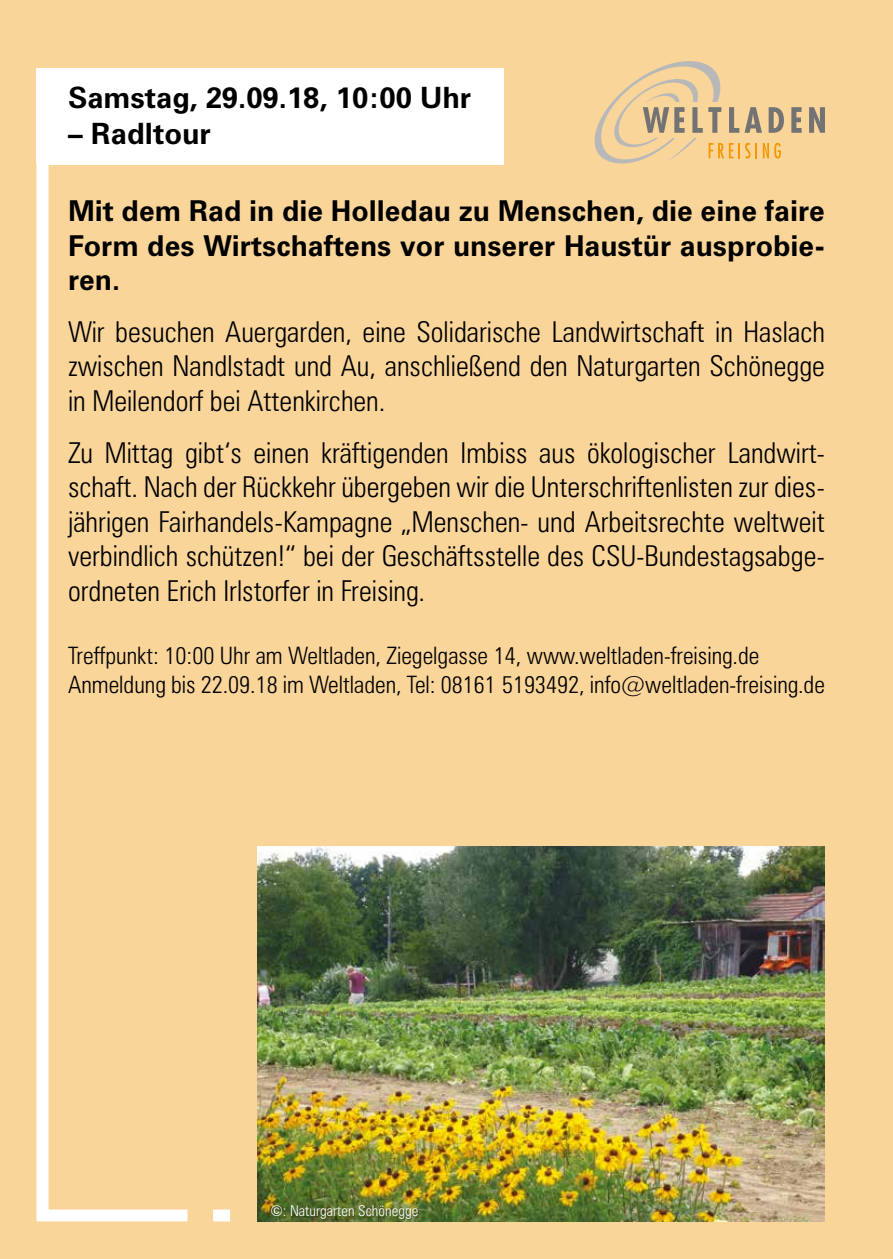
<style>
.page{position:relative;width:893px;height:1259px;background:#fad59a}
.page>*{position:absolute;margin:0;border:0;box-sizing:border-box;transform-origin:0 0}
.t1{font:700 29.4px "Zurich BT";color:#000}
.t2{font:300 condensed 28.8px/34.5px "Zurich BT";color:#000;text-align:justify}
.t3{font:700 28.8px/34.5px "Zurich BT";color:#000;text-align:justify}
.t4{font:300 condensed 24px/28.8px "Zurich BT";color:#000}
.t5{font:300 condensed 15px "Zurich BT";color:#fff}
.s1{font-weight:400;font-stretch:normal}
</style>
<div class="page">
<div style="left:37px;top:68px;width:467px;height:97px;background:#fff"></div>
<svg style="left:36px;top:114px;width:152px;height:1108px"></svg>
<div style="left:213px;top:1209px;width:17px;height:12px;background:#fff"></div>
<img style="left:258px;top:847px;width:567px;height:374px">
<svg style="left:791px;top:107px;width:11px;height:26px"></svg>
<svg style="left:809px;top:107px;width:16px;height:26px"></svg>
<svg style="left:595px;top:61px;width:189px;height:102px"></svg>
<div style="left:272px;top:1205px;width:147px;height:15px;background:#000;opacity:.3"></div>
<p class="t1" style="left:68px;top:80px;width:405px">Samstag, 29.09.18, 10:00 Uhr</p>
<p class="t1" style="left:68px;top:116px;width:144px">– Radltour</p>
<p class="t3" style="left:68px;top:193px;width:758px">Mit dem Rad in die Holledau zu Menschen, die eine faire Form des Wirtschaftens vor unserer Haustür ausprobie&shy;ren.</p>
<p class="t2" style="left:68px;top:314px;width:758px">Wir besuchen Auergarden, eine Solidarische Landwirtschaft in Haslach zwischen Nandlstadt und Au, anschließend den Naturgarten Schönegge in Meilendorf bei Attenkirchen.</p>
<p class="t2" style="left:68px;top:435px;width:758px">Zu Mittag gibt‘s einen kräftigenden Imbiss aus ökologischer Landwirt&shy;schaft. Nach der Rückkehr übergeben wir die Unterschriftenlisten zur dies&shy;jährigen Fairhandels-Kampagne „Menschen- und Arbeitsrechte weltweit verbindlich schützen!“ bei der Geschäftsstelle des CSU-Bundestagsabge&shy;ordneten Erich Irlstorfer in Freising.</p>
<p class="t4" style="left:68px;top:640px;width:758px">Treffpunkt: 10:00 Uhr am Weltladen, Ziegelgasse 14, www.weltladen-freising.de<br>Anmeldung bis 22.09.18 im Weltladen, Tel: 08161 5193492, info@weltladen-freising.de</p>
<p class="t5" style="left:270px;top:1201px;width:149px"><span class="s1">©</span>: Naturgarten Schönegge</p>
</div>
